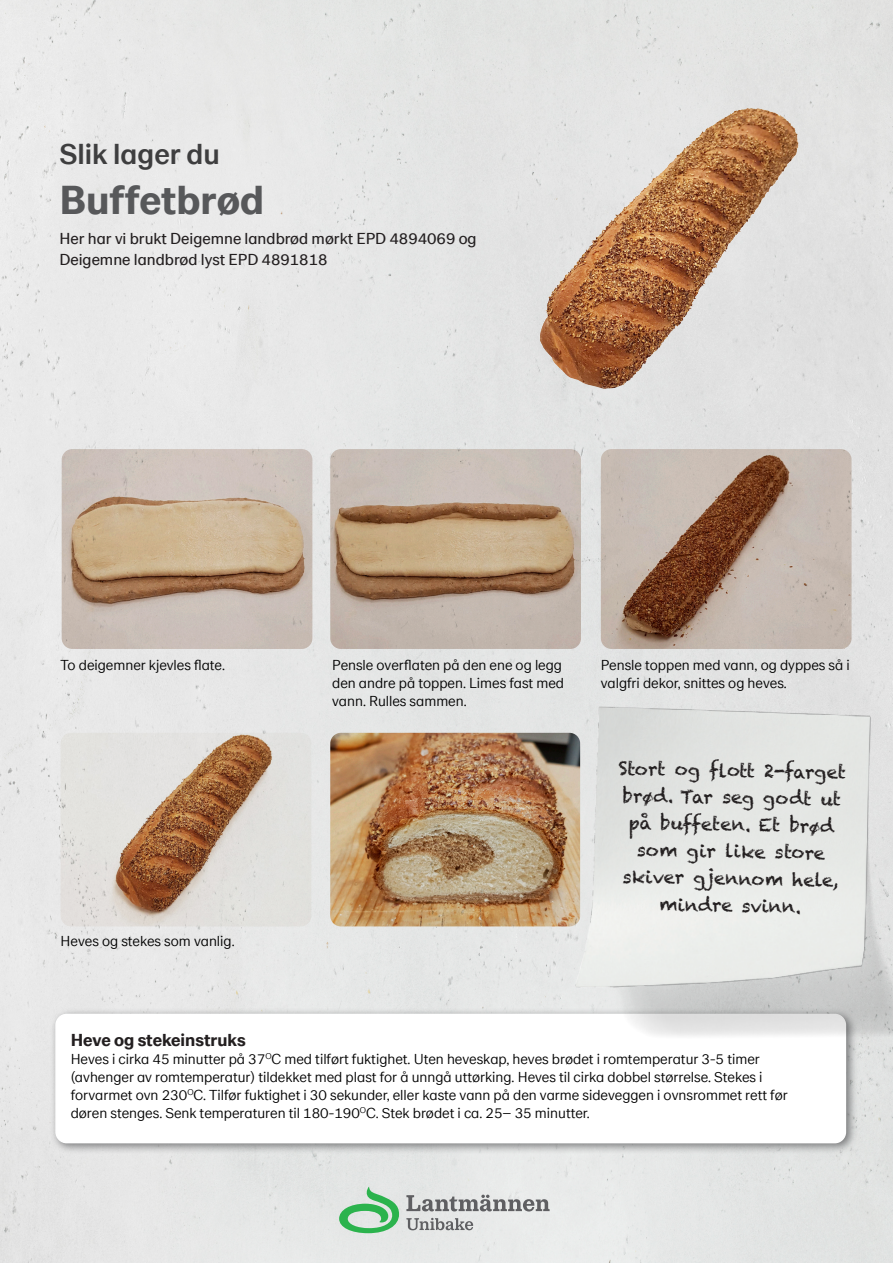
<style>
.page{position:relative;width:893px;height:1263px;background:#e5e6e5}
.page>*{position:absolute;margin:0;border:0;box-sizing:border-box;transform-origin:0 0}
.t1{font:700 42px "LM Sans Office";color:#57585a}
.t2{font:500 30px "LM Sans Office";color:#3e3e3f}
.t3{font:18px/27px "Chalkduster";color:#231f20;text-align:center}
.t4{font:700 18px "LM Sans Office";color:#231f20}
.t5{font:16.5px/21px "LM Sans Office";color:#231f20}
.t6{font:300 15px/18px "LM Sans Office";color:#000}
</style>
<div class="page">
<svg style="left:406px;top:1194px;width:144px;height:17px;background:#afb0b1"></svg>
<svg style="left:406px;top:1218px;width:67px;height:12px"></svg>
<svg style="left:339px;top:1186px;width:60px;height:47px;background:#9ed2ac"></svg>
<img style="left:630px;top:108px;width:117px;height:94px">
<div style="left:50px;top:1008px;width:807px;height:147px;background:#57585a;opacity:.75"></div>
<div style="left:56px;top:1014px;width:789px;height:128px;background:#fff;border-radius:11px"></div>
<div style="left:55px;top:1014px;width:791px;height:129px;border:2px solid #fff;border-radius:11px"></div>
<img style="left:62px;top:449px;width:250px;height:200px">
<img style="left:330px;top:449px;width:251px;height:200px">
<img style="left:61px;top:733px;width:250px;height:193px">
<img style="left:330px;top:733px;width:216px;height:193px">
<img style="left:601px;top:449px;width:250px;height:200px">
<img style="left:546px;top:675px;width:347px;height:395px">
<h2 class="t2" style="left:60px;top:137px;width:162px">Slik lager du</h2>
<h1 class="t1" style="left:60px;top:176px;width:206px">Buffetbrød</h1>
<p class="t5" style="left:60px;top:228px;width:419px">Her har vi brukt Deigemne landbrød mørkt EPD 4894069 og<br>Deigemne landbrød lyst EPD 4891818</p>
<p class="t6" style="left:61px;top:656px;width:166px">To deigemner kjevles flate.</p>
<p class="t6" style="left:332px;top:656px;width:233px">Pensle overflaten på den ene og legg den andre på toppen. Limes fast med vann. Rulles sammen.</p>
<p class="t6" style="left:61px;top:932px;width:176px">Heves og stekes som vanlig.</p>
<p class="t6" style="left:601px;top:656px;width:251px">Pensle toppen med vann, og dyppes så i valgfri dekor, snittes og heves.</p>
<p class="t3" style="left:619px;top:755px;width:229px;rotate:1deg">Stort og fl ott 2-farget brød. Tar seg godt ut på buffeten. Et brød som gir like store skiver gjennom hele, mindre svinn.</p>
<p class="t4" style="left:71px;top:1029px;width:177px">Heve og stekeinstruks</p>
<p class="t6" style="left:71px;top:1050px;width:719px">Heves i cirka 45 minutter på 37<sup>O</sup>C med tilført fuktighet. Uten heveskap, heves brødet i romtemperatur 3-5 timer (avhenger av romtemperatur) tildekket med plast for å unngå uttørking. Heves til cirka dobbel størrelse. Stekes i forvarmet ovn 230<sup>O</sup>C. Tilfør fuktighet i 30 sekunder, eller kaste vann på den varme sideveggen i ovnsrommet rett før døren stenges. Senk temperaturen til 180-190<sup>O</sup>C. Stek brødet i ca. 25– 35 minutter.</p>
</div>
